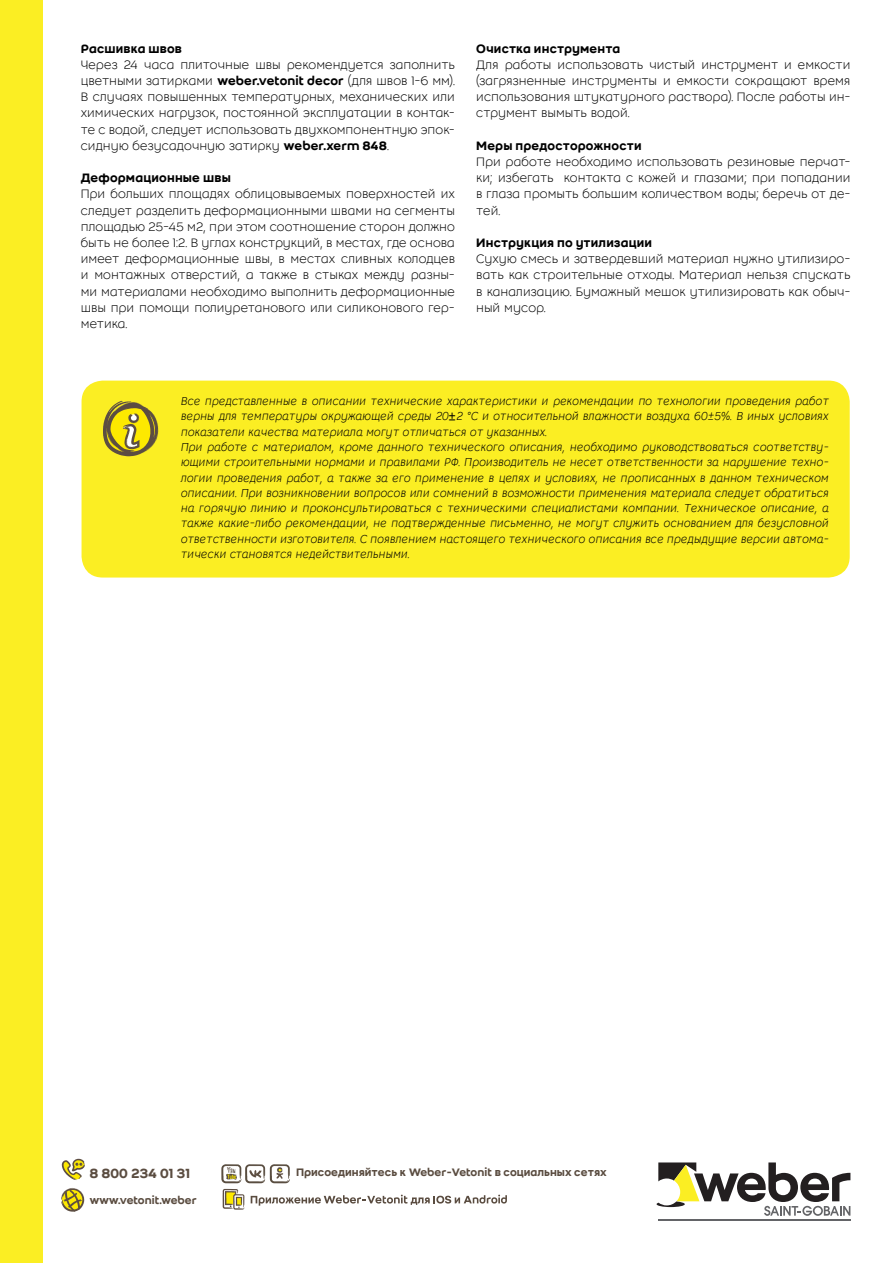
<style>
.page{position:relative;width:893px;height:1263px;background:#fff}
.page>*{position:absolute;margin:0;border:0;box-sizing:border-box;transform-origin:0 0}
.t1{font:500 14.7px "Weber";color:#5a4c40}
.t2{font:300 13.5px/16.2px "Weber";color:#000;text-align:justify}
.t3{font:500 13.5px "Weber";letter-spacing:.015em;color:#000}
.t4{font:italic 300 12.75px/15.3px "Weber";color:#000}
.t5{font:500 12px "Weber";color:#5a4c40}
.s1{font-weight:500}
.s2{font-family:"Franklin Gothic";font-weight:400;font-style:normal}
</style>
<div class="page">
<div style="left:0;top:0;width:43px;height:1262px;background:#fbee23"></div>
<hr style="left:658px;top:1219px;width:192px;height:1px;background:#636467">
<svg style="left:657px;top:1162px;width:193px;height:54px"></svg>
<svg style="left:251px;top:1194px;width:256px;height:12px"></svg>
<svg style="left:62px;top:1159px;width:23px;height:21px"></svg>
<svg style="left:223px;top:1189px;width:21px;height:20px"></svg>
<svg style="left:61px;top:1188px;width:23px;height:23px"></svg>
<svg style="left:221px;top:1164px;width:69px;height:19px"></svg>
<div style="left:82px;top:381px;width:768px;height:196px;background:#fbee23;border-radius:21px"></div>
<svg style="left:103px;top:401px;width:55px;height:55px"></svg>
<p class="t3" style="left:81px;top:40px;width:103px">Расшивка швов</p>
<p class="t2" style="left:81px;top:57px;width:376px">Через 24 часа плиточные швы рекомендуется заполнить цветными затирками <span class="s1">weber.vetonit decor</span> (для швов 1-6 мм).<br>В случаях повышенных температурных, механических или химических нагрузок, постоянной эксплуатации в контак&shy;те с водой, следует использовать двухкомпонентную эпок&shy;сидную безусадочную затирку <span class="s1">weber.xerm 848</span>.</p>
<p class="t3" style="left:81px;top:170px;width:152px">Деформационные швы</p>
<p class="t2" style="left:81px;top:186px;width:376px">При больших площадях облицовываемых поверхностей их следует разделить деформационными швами на сегменты площадью 25-45 м2, при этом соотношение сторон должно быть не более 1:2. В углах конструкций, в местах, где основа имеет деформационные швы, в местах сливных колодцев и монтажных отверстий, а также в стыках между разны&shy;ми материалами необходимо выполнить деформационные швы при помощи полиуретанового или силиконового гер&shy;метика.</p>
<p class="t3" style="left:476px;top:40px;width:146px">Очистка инструмента</p>
<p class="t2" style="left:476px;top:57px;width:376px">Для работы использовать чистый инструмент и емкости (загрязненные инструменты и емкости сокращают время использования штукатурного раствора). После работы ин&shy;струмент вымыть водой.</p>
<p class="t3" style="left:476px;top:138px;width:167px">Меры предосторожности</p>
<p class="t2" style="left:476px;top:154px;width:376px">При работе необходимо использовать резиновые перчат&shy;ки; избегать контакта с кожей и глазами; при попадании в глаза промыть большим количеством воды; беречь от де&shy;тей.</p>
<p class="t3" style="left:476px;top:235px;width:177px">Инструкция по утилизации</p>
<p class="t2" style="left:476px;top:251px;width:376px">Сухую смесь и затвердевший материал нужно утилизиро&shy;вать как строительные отходы. Материал нельзя спускать в канализацию. Бумажный мешок утилизировать как обыч&shy;ный мусор.</p>
<p class="t4" style="left:180px;top:393px;width:650px">Все представленные в описании технические характеристики и рекомендации по технологии проведения работ верны для температуры окружающей среды 20<span class="s2">±</span>2 °С и относительной влажности воздуха 60±5%. В иных условиях показатели качества материала могут отличаться от указанных.<br>При работе с материалом, кроме данного технического описания, необходимо руководствоваться соответству&shy;ющими строительными нормами и правилами РФ. Производитель не несет ответственности за нарушение техно&shy;логии проведения работ, а также за его применение в целях и условиях, не прописанных в данном техническом описании. При возникновении вопросов или сомнений в возможности применения материала следует обратиться на горячую линию и проконсультироваться с техническими специалистами компании. Техническое описание, а также какие-либо рекомендации, не подтвержденные письменно, не могут служить основанием для безусловной ответственности изготовителя. С появлением настоящего технического описания все предыдущие версии автома&shy;тически становятся недействительными.</p>
<p class="t1" style="left:89px;top:1165px;width:102px">8 800 234 01 31</p>
<p class="t5" style="left:89px;top:1193px;width:109px">www.vetonit.weber</p>
<p class="t5" style="left:296px;top:1165px;width:312px">Присоединяйтесь к Weber-Vetonit в социальных сетях</p>
</div>
